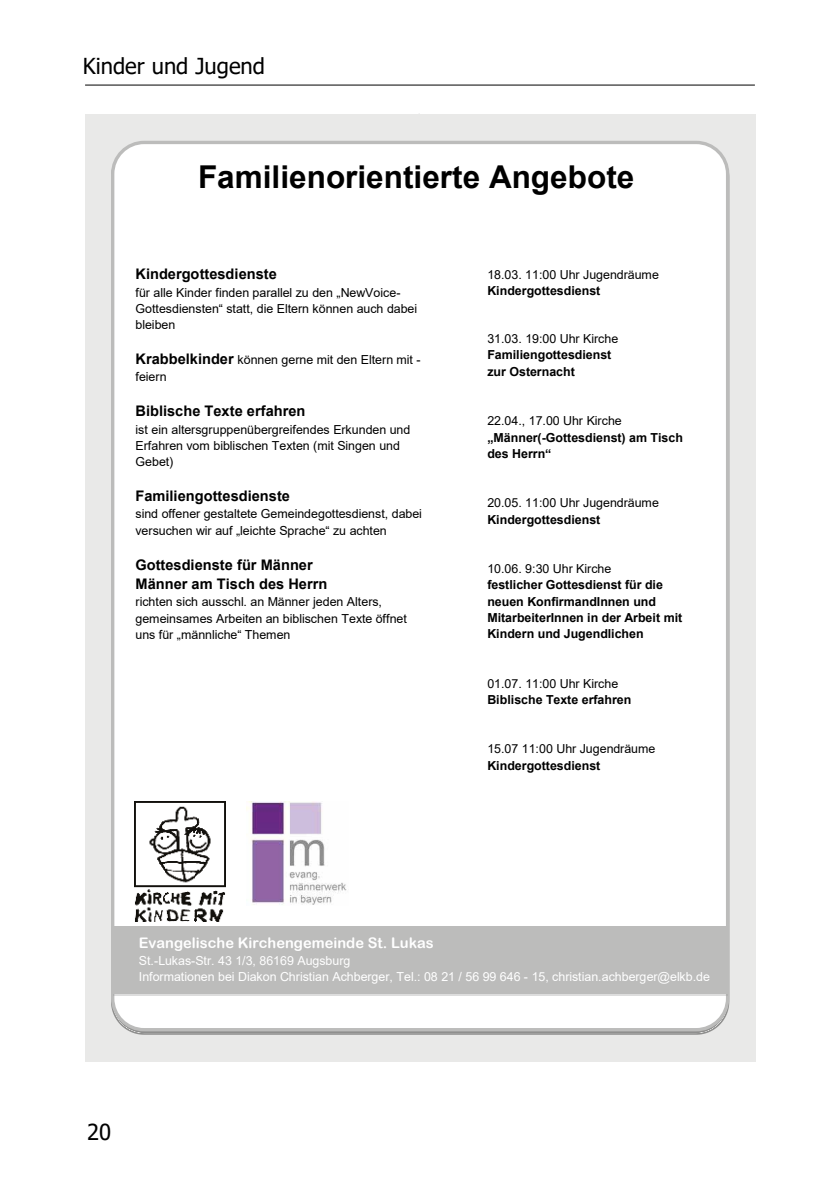
<style>
.page{position:relative;width:840px;height:1191px;background:#fff}
.page>*{position:absolute;margin:0;border:0;box-sizing:border-box;transform-origin:0 0}
.t1{font:700 31.4px "Arial";color:#000}
.t2{font:22px "Tahoma";color:#000}
.t3{font:700 14.6px/19.4px "Arial";color:#000}
.t4{font:14.6px "Arial Rounded MT Bold";color:#fff}
.t5{font:12.4px/16.4px "Arial";color:#000}
.t6{font:700 12.4px/16.4px "Arial";color:#000}
.t7{font:12.4px/16.4px "Arial";color:#fff}
.s1{font-weight:700;font-size:14.6px}
</style>
<div class="page">
<hr style="left:85px;top:85px;width:669px;height:1px;background:#000">
<div style="left:85px;top:114px;width:669px;height:947px;background:#e9e9e8"></div>
<div style="left:111px;top:141px;width:618px;height:890px;background:#fff;border:3px solid #bcbcbb;border-radius:31px"></div>
<div style="left:113px;top:928px;width:614px;height:67px;background:#bcbcbb"></div>
<div style="left:113px;top:926px;width:614px;height:67px;background:#bcbcbb"></div>
<img style="left:134px;top:801px;width:92px;height:120px">
<img style="left:246px;top:801px;width:101px;height:104px">
<h2 class="t2" style="left:83px;top:51px;width:184px">Kinder und Jugend</h2>
<h1 class="t1" style="left:198px;top:154px;width:437px">Familienorientierte Angebote</h1>
<p class="t3" style="left:135px;top:265px;width:143px">Kindergottesdienste</p>
<p class="t5" style="left:135px;top:284px;width:283px">für alle Kinder finden parallel zu den „NewVoice-<br>Gottesdiensten“ statt, die Eltern können auch dabei bleiben</p>
<p class="t5" style="left:135px;top:351px;width:286px;line-height:17.2px"><span class="s1">Krabbelkinder</span> können gerne mit den Eltern mit - feiern</p>
<p class="t3" style="left:135px;top:402px;width:171px">Biblische Texte erfahren</p>
<p class="t5" style="left:135px;top:421px;width:276px">ist ein altersgruppenübergreifendes Erkunden und<br>Erfahren vom biblischen Texten (mit Singen und<br>Gebet)</p>
<p class="t3" style="left:135px;top:486px;width:156px">Familiengottesdienste</p>
<p class="t5" style="left:135px;top:506px;width:288px">sind offener gestaltete Gemeindegottesdienst, dabei versuchen wir auf „leichte Sprache“ zu achten</p>
<p class="t3" style="left:135px;top:555px;width:193px">Gottesdienste für Männer<br>Männer am Tisch des Herrn</p>
<p class="t5" style="left:135px;top:593px;width:273px">richten sich ausschl. an Männer jeden Alters, gemeinsames Arbeiten an biblischen Texte öffnet uns für „männliche“ Themen</p>
<p class="t5" style="left:487px;top:266px;width:173px">18.03. 11:00 Uhr Jugendräume</p>
<p class="t6" style="left:487px;top:283px;width:114px">Kindergottesdienst</p>
<p class="t5" style="left:487px;top:330px;width:132px">31.03. 19:00 Uhr Kirche</p>
<p class="t6" style="left:487px;top:347px;width:125px">Familiengottesdienst zur Osternacht</p>
<p class="t5" style="left:487px;top:413px;width:136px">22.04., 17.00 Uhr Kirche</p>
<p class="t6" style="left:487px;top:429px;width:197px">„Männer(-Gottesdienst) am Tisch des Herrn“</p>
<p class="t5" style="left:487px;top:495px;width:173px">20.05. 11:00 Uhr Jugendräume</p>
<p class="t6" style="left:487px;top:511px;width:114px">Kindergottesdienst</p>
<p class="t5" style="left:487px;top:560px;width:125px">10.06. 9:30 Uhr Kirche</p>
<p class="t6" style="left:487px;top:577px;width:196px">festlicher Gottesdienst für die neuen KonfirmandInnen und<br>MitarbeiterInnen in der Arbeit mit<br>Kindern und Jugendlichen</p>
<p class="t5" style="left:487px;top:675px;width:132px">01.07. 11:00 Uhr Kirche</p>
<p class="t6" style="left:487px;top:691px;width:145px">Biblische Texte erfahren</p>
<p class="t5" style="left:487px;top:740px;width:169px">15.07 11:00 Uhr Jugendräume</p>
<p class="t6" style="left:487px;top:757px;width:114px">Kindergottesdienst</p>
<p class="t4" style="left:139px;top:934px;width:296px">Evangelische Kirchengemeinde St. Lukas</p>
<p class="t7" style="left:139px;top:952px;width:572px">St.-Lukas-Str. 43 1/3, 86169 Augsburg<br>Informationen bei Diakon Christian Achberger, Tel.: 08 21 / 56 99 646 - 15, christian.achberger@elkb.de</p>
<h2 class="t2" style="left:87px;top:1117px;width:26px">20</h2>
</div>
